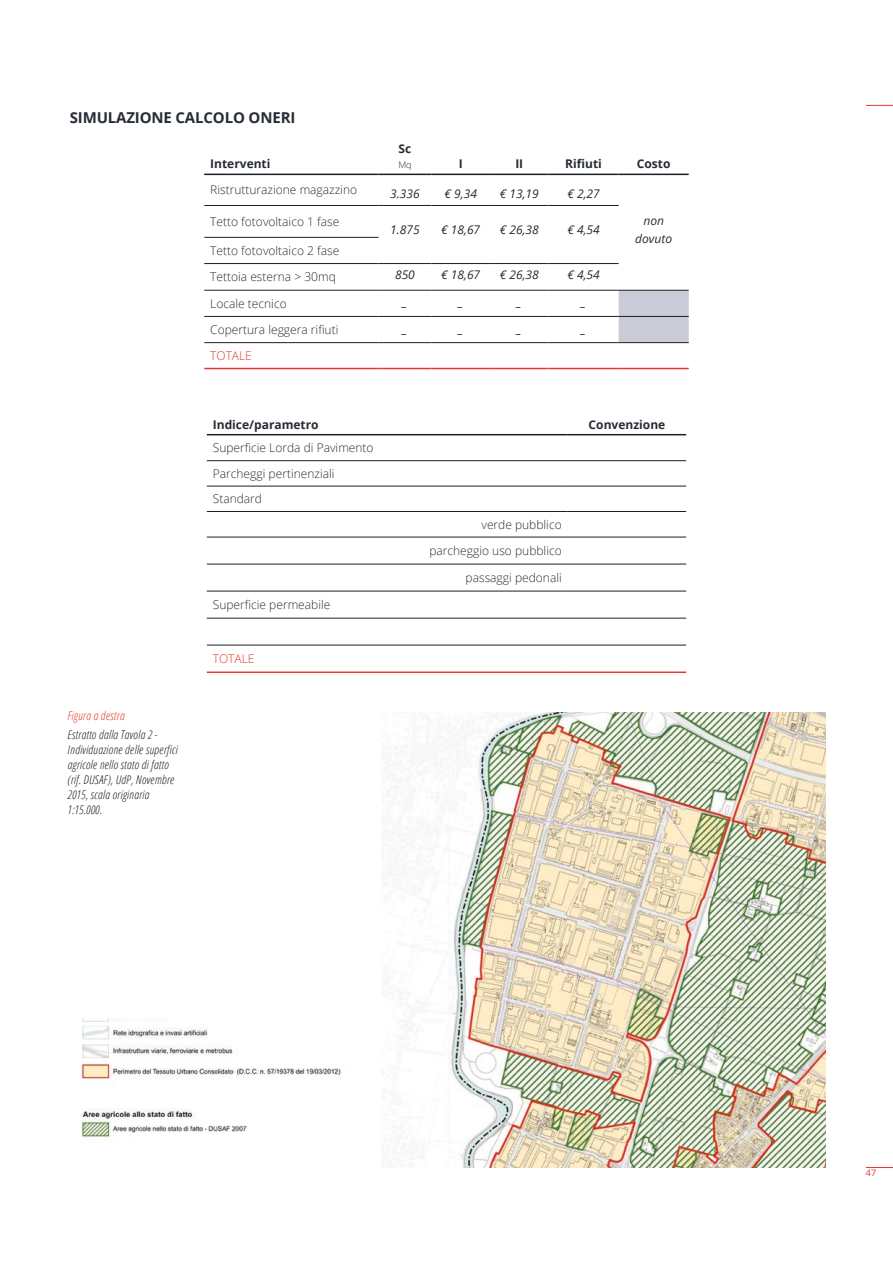
<style>
.page{position:relative;width:893px;height:1263px;background:#fff}
.page>*{position:absolute;margin:0;border:0;box-sizing:border-box;transform-origin:0 0}
.t1{font:700 15px "Open Sans";letter-spacing:-.01em;color:#262c35}
.t2{font:300 12px/25.3px "Open Sans";color:#262c35}
.t3{font:italic 300 condensed 12px/15px "Open Sans";letter-spacing:.02em;color:#1d1e1f}
.t4{font:12px/18px "Open Sans Italic 2";color:#262c35;text-align:center}
.t5{font:12px "Open Sans Light 2";color:#262c35}
.t6{font:700 12px "Open Sans";color:#262c35}
.t7{font:italic 300 condensed 12px "Open Sans";letter-spacing:.02em;color:#e7382b}
.t8{font:300 12px "Open Sans";color:#e7382b}
.t9{font:12px "Open Sans Bold 2";color:#262c35}
.t10{font:300 9px "Open Sans";color:#262c35}
.t11{font:9px "Open Sans 2";color:#e7382b}
</style>
<div class="page">
<svg style="left:866px;top:105px;width:27px;height:1px"></svg>
<svg style="left:866px;top:1167px;width:27px;height:1px"></svg>
<div style="left:619px;top:291px;width:70px;height:51px;background:#c9ccd7"></div>
<hr style="left:379px;top:205px;width:52px;height:1px;background:#1d1e1f">
<hr style="left:431px;top:205px;width:59px;height:1px;background:#1d1e1f">
<hr style="left:490px;top:205px;width:59px;height:1px;background:#1d1e1f">
<hr style="left:549px;top:205px;width:70px;height:1px;background:#1d1e1f">
<hr style="left:204px;top:237px;width:175px;height:1px;background:#1d1e1f">
<hr style="left:204px;top:263px;width:175px;height:1px;background:#1d1e1f">
<hr style="left:431px;top:290px;width:59px;height:1px;background:#1d1e1f">
<hr style="left:490px;top:290px;width:59px;height:1px;background:#1d1e1f">
<hr style="left:549px;top:290px;width:70px;height:1px;background:#1d1e1f">
<hr style="left:204px;top:316px;width:175px;height:1px;background:#1d1e1f">
<hr style="left:379px;top:316px;width:52px;height:1px;background:#1d1e1f">
<hr style="left:431px;top:316px;width:59px;height:1px;background:#1d1e1f">
<hr style="left:490px;top:316px;width:59px;height:1px;background:#1d1e1f">
<hr style="left:549px;top:316px;width:70px;height:1px;background:#1d1e1f">
<hr style="left:619px;top:316px;width:70px;height:1px;background:#1d1e1f">
<hr style="left:204px;top:290px;width:175px;height:1px;background:#1d1e1f">
<hr style="left:379px;top:290px;width:52px;height:1px;background:#1d1e1f">
<hr style="left:204px;top:174px;width:175px;height:1px;background:#1d1e1f">
<hr style="left:379px;top:174px;width:52px;height:1px;background:#1d1e1f">
<hr style="left:431px;top:174px;width:59px;height:1px;background:#1d1e1f">
<hr style="left:490px;top:174px;width:59px;height:1px;background:#1d1e1f">
<hr style="left:549px;top:174px;width:70px;height:1px;background:#1d1e1f">
<hr style="left:619px;top:174px;width:70px;height:1px;background:#1d1e1f">
<hr style="left:204px;top:205px;width:175px;height:1px;background:#1d1e1f">
<hr style="left:379px;top:263px;width:52px;height:1px;background:#1d1e1f">
<hr style="left:431px;top:263px;width:59px;height:1px;background:#1d1e1f">
<hr style="left:490px;top:263px;width:59px;height:1px;background:#1d1e1f">
<hr style="left:549px;top:263px;width:70px;height:1px;background:#1d1e1f">
<hr style="left:619px;top:290px;width:70px;height:1px;background:#1d1e1f">
<hr style="left:204px;top:342px;width:175px;height:1px;background:#1d1e1f">
<hr style="left:379px;top:342px;width:52px;height:1px;background:#1d1e1f">
<hr style="left:431px;top:342px;width:59px;height:1px;background:#1d1e1f">
<hr style="left:490px;top:342px;width:59px;height:1px;background:#1d1e1f">
<hr style="left:549px;top:342px;width:70px;height:1px;background:#1d1e1f">
<hr style="left:619px;top:342px;width:70px;height:1px;background:#1d1e1f">
<hr style="left:204px;top:368px;width:175px;height:1px;background:#e7382b">
<hr style="left:379px;top:368px;width:52px;height:1px;background:#e7382b">
<hr style="left:431px;top:368px;width:59px;height:1px;background:#e7382b">
<hr style="left:490px;top:368px;width:59px;height:1px;background:#e7382b">
<hr style="left:549px;top:368px;width:70px;height:1px;background:#e7382b">
<hr style="left:619px;top:368px;width:70px;height:1px;background:#e7382b">
<hr style="left:207px;top:434px;width:361px;height:1px;background:#1d1e1f">
<hr style="left:568px;top:434px;width:118px;height:1px;background:#1d1e1f">
<hr style="left:207px;top:460px;width:361px;height:1px;background:#1d1e1f">
<hr style="left:568px;top:460px;width:118px;height:1px;background:#1d1e1f">
<hr style="left:207px;top:486px;width:361px;height:1px;background:#1d1e1f">
<hr style="left:568px;top:486px;width:118px;height:1px;background:#1d1e1f">
<hr style="left:207px;top:511px;width:361px;height:1px;background:#1d1e1f">
<hr style="left:568px;top:511px;width:118px;height:1px;background:#1d1e1f">
<hr style="left:207px;top:537px;width:361px;height:1px;background:#1d1e1f">
<hr style="left:568px;top:537px;width:118px;height:1px;background:#1d1e1f">
<hr style="left:207px;top:564px;width:361px;height:1px;background:#1d1e1f">
<hr style="left:568px;top:564px;width:118px;height:1px;background:#1d1e1f">
<hr style="left:207px;top:591px;width:361px;height:1px;background:#1d1e1f">
<hr style="left:568px;top:591px;width:118px;height:1px;background:#1d1e1f">
<hr style="left:207px;top:618px;width:361px;height:1px;background:#1d1e1f">
<hr style="left:568px;top:618px;width:118px;height:1px;background:#1d1e1f">
<hr style="left:207px;top:645px;width:361px;height:1px;background:#1d1e1f">
<hr style="left:568px;top:645px;width:118px;height:1px;background:#1d1e1f">
<hr style="left:207px;top:671px;width:361px;height:2px;background:#e7382b">
<hr style="left:568px;top:671px;width:118px;height:2px;background:#e7382b">
<img style="left:381px;top:712px;width:444px;height:455px">
<img style="left:81px;top:1018px;width:260px;height:120px">
<p class="t1" style="left:70px;top:107px;width:227px">SIMULAZIONE CALCOLO ONERI</p>
<p class="t6" style="left:210px;top:155px;width:62px">Interventi</p>
<p class="t6" style="left:399px;top:140px;width:14px">Sc</p>
<p class="t10" style="left:398px;top:159px;width:15px">Mq</p>
<p class="t6" style="left:459px;top:155px;width:5px">I</p>
<p class="t6" style="left:515px;top:155px;width:9px">II</p>
<p class="t9" style="left:565px;top:155px;width:38px">Rifiuti</p>
<p class="t6" style="left:637px;top:155px;width:35px">Costo</p>
<p class="t2" style="left:210px;top:177px;width:148px">Ristrutturazione magazzino</p>
<p class="t4" style="left:390px;top:184px;width:31px">3.336</p>
<p class="t4" style="left:444px;top:184px;width:34px">€ 9,34</p>
<p class="t4" style="left:500px;top:184px;width:41px">€ 13,19</p>
<p class="t4" style="left:567px;top:184px;width:34px">€ 2,27</p>
<p class="t2" style="left:210px;top:209px;width:131px">Tetto fotovoltaico 1 fase</p>
<p class="t4" style="left:390px;top:220px;width:31px">1.875</p>
<p class="t4" style="left:441px;top:220px;width:41px">€ 18,67</p>
<p class="t4" style="left:500px;top:220px;width:41px">€ 26,38</p>
<p class="t4" style="left:567px;top:220px;width:34px">€ 4,54</p>
<p class="t2" style="left:210px;top:238px;width:131px">Tetto fotovoltaico 2 fase</p>
<p class="t2" style="left:210px;top:264px;width:127px">Tettoia esterna &gt; 30mq</p>
<p class="t4" style="left:395px;top:265px;width:21px">850</p>
<p class="t4" style="left:441px;top:265px;width:41px">€ 18,67</p>
<p class="t4" style="left:500px;top:265px;width:41px">€ 26,38</p>
<p class="t4" style="left:567px;top:265px;width:34px">€ 4,54</p>
<p class="t2" style="left:210px;top:291px;width:78px">Locale tecnico</p>
<p class="t4" style="left:403px;top:292px;width:6px">_</p>
<p class="t4" style="left:458px;top:292px;width:6px">_</p>
<p class="t4" style="left:517px;top:292px;width:6px">_</p>
<p class="t4" style="left:581px;top:292px;width:6px">_</p>
<p class="t5" style="left:210px;top:322px;width:130px">Copertura leggera rifiuti</p>
<p class="t4" style="left:403px;top:319px;width:6px">_</p>
<p class="t4" style="left:458px;top:319px;width:6px">_</p>
<p class="t4" style="left:517px;top:319px;width:6px">_</p>
<p class="t4" style="left:581px;top:319px;width:6px">_</p>
<p class="t8" style="left:210px;top:348px;width:43px">TOTALE</p>
<p class="t4" style="left:635px;top:211px;width:38px">non dovuto</p>
<p class="t6" style="left:213px;top:416px;width:107px">Indice/parametro</p>
<p class="t6" style="left:589px;top:416px;width:78px">Convenzione</p>
<p class="t5" style="left:213px;top:440px;width:162px">Superficie Lorda di Pavimento</p>
<p class="t2" style="left:213px;top:461px;width:123px">Parcheggi pertinenziali<br>Standard</p>
<p class="t2" style="left:429px;top:511px;width:134px;line-height:26.2px;text-align:right">verde pubblico parcheggio uso pubblico</p>
<p class="t2" style="left:466px;top:565px;width:98px">passaggi pedonali</p>
<p class="t5" style="left:213px;top:597px;width:119px">Superficie permeabile</p>
<p class="t7" style="left:68px;top:708px;width:58px">Figura a destra</p>
<p class="t3" style="left:68px;top:726px;width:112px">Estratto dalla Tavola 2 -<br>Individuazione delle superfici agricole nello stato di fatto (rif. DUSAF), UdP, Novembre<br>2015, scala originaria<br>1:15.000.</p>
<p class="t8" style="left:213px;top:651px;width:43px">TOTALE</p>
<p class="t11" style="left:866px;top:1167px;width:12px">47</p>
</div>
